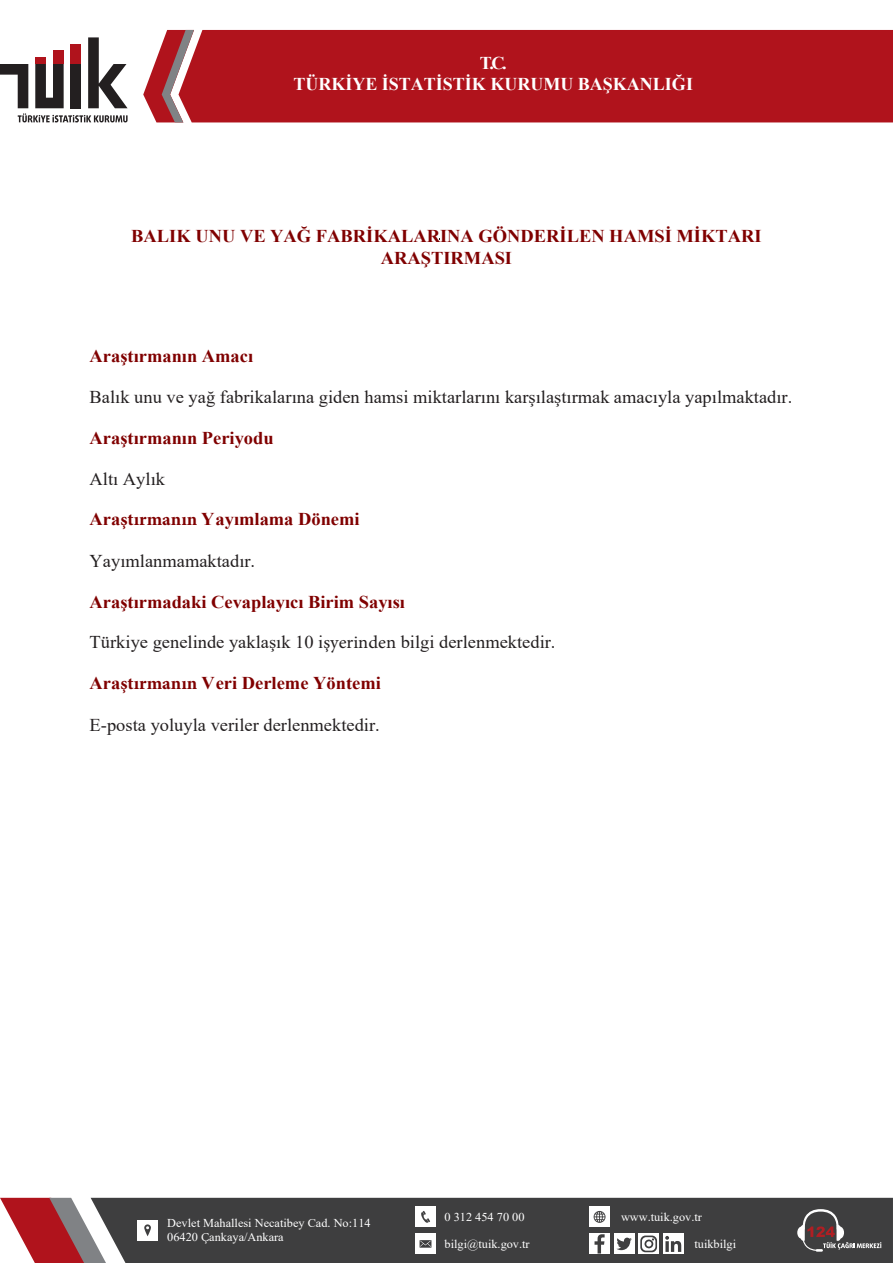
<style>
.page{position:relative;width:893px;height:1263px;background:#fff}
.page>*{position:absolute;margin:0;border:0;box-sizing:border-box;transform-origin:0 0}
.t1{font:18px "Times New Roman";color:#231f20}
.t2{font:700 18px/21.6px "Times New Roman";color:#800000;text-align:center}
.t3{font:700 18px/21.6px "Times New Roman";color:#fff;text-align:center}
.t4{font:12px/14.4px "Times New Roman";color:#fff}
.s1{font-family:"Minion Pro"}
</style>
<div class="page">
<svg style="left:0;top:1198px;width:91px;height:65px"></svg>
<div style="left:143px;top:30px;width:750px;height:92px;background:#b0131c"></div>
<svg style="left:162px;top:30px;width:32px;height:92px"></svg>
<div style="left:91px;top:1198px;width:802px;height:65px;background:#3e3e3f"></div>
<svg style="left:0;top:37px;width:128px;height:85px"></svg>
<div style="left:589px;top:1206px;width:21px;height:21px;background:#fff"></div>
<svg style="left:594px;top:1211px;width:11px;height:12px"></svg>
<div style="left:137px;top:1220px;width:21px;height:21px;background:#fff"></div>
<svg style="left:144px;top:1224px;width:7px;height:12px"></svg>
<div style="left:415px;top:1233px;width:21px;height:21px;background:#fff"></div>
<svg style="left:420px;top:1240px;width:11px;height:8px"></svg>
<div style="left:415px;top:1206px;width:21px;height:21px;background:#fff"></div>
<svg style="left:421px;top:1211px;width:9px;height:12px"></svg>
<svg style="left:797px;top:1209px;width:84px;height:43px;background:#5c5657"></svg>
<div style="left:638px;top:1233px;width:21px;height:21px;background:#fff"></div>
<svg style="left:640px;top:1235px;width:17px;height:17px"></svg>
<div style="left:589px;top:1233px;width:21px;height:21px;background:#fff"></div>
<svg style="left:594px;top:1234px;width:11px;height:19px"></svg>
<div style="left:663px;top:1233px;width:21px;height:21px;background:#fff"></div>
<svg style="left:665px;top:1236px;width:16px;height:16px"></svg>
<div style="left:614px;top:1233px;width:20px;height:21px;background:#fff"></div>
<svg style="left:616px;top:1237px;width:16px;height:13px"></svg>
<p class="t3" style="left:293px;top:51px;width:401px">T.C.<br>TÜRKİYE İSTATİSTİK KURUMU BAŞKANLIĞI</p>
<p class="t2" style="left:131px;top:225px;width:632px">BALIK UNU VE YAĞ FABRİKALARINA GÖNDERİLEN HAMSİ MİKTARI<br>ARAŞTIRMASI</p>
<p class="t2" style="left:90px;top:345px;width:165px">Araştırmanın Amacı</p>
<p class="t1" style="left:90px;top:384px;width:704px">Balık unu ve yağ fabrikalarına giden hamsi miktarlarını karşılaştırmak amacıyla yapılmaktadır.</p>
<p class="t2" style="left:90px;top:427px;width:186px">Araştırmanın Periyodu</p>
<p class="t1" style="left:90px;top:466px;width:77px">Altı Aylık</p>
<p class="t2" style="left:90px;top:508px;width:272px">Ara<span class="s1">ştırmanın</span> Yayımlama Dönemi</p>
<p class="t1" style="left:90px;top:548px;width:167px">Yayımlanmamaktadır.</p>
<p class="t2" style="left:90px;top:591px;width:317px">Araştırmadaki Cevaplayıcı Birim Sayısı</p>
<p class="t1" style="left:90px;top:630px;width:467px">Türkiye genelinde yaklaşık 10 i<span class="s1">şyerinden</span> bilgi derlenmektedir.</p>
<p class="t2" style="left:90px;top:672px;width:293px">Ara<span class="s1">ştırmanın</span> Veri Derleme Yöntemi</p>
<p class="t1" style="left:90px;top:712px;width:292px">E-posta yoluyla veriler derlenmektedir.</p>
<p class="t4" style="left:167px;top:1215px;width:205px">Devlet Mahallesi Necatibey Cad. No:114<br>06420 <span class="s1">Ç</span>ankaya/Ankara</p>
<p class="t4" style="left:621px;top:1209px;width:83px">www.tuik.gov.tr</p>
<p class="t4" style="left:445px;top:1209px;width:81px">0 312 454 70 00</p>
<p class="t4" style="left:445px;top:1236px;width:87px">bilgi@tuik.gov.tr</p>
<p class="t4" style="left:694px;top:1236px;width:43px">tuikbilgi</p>
</div>
